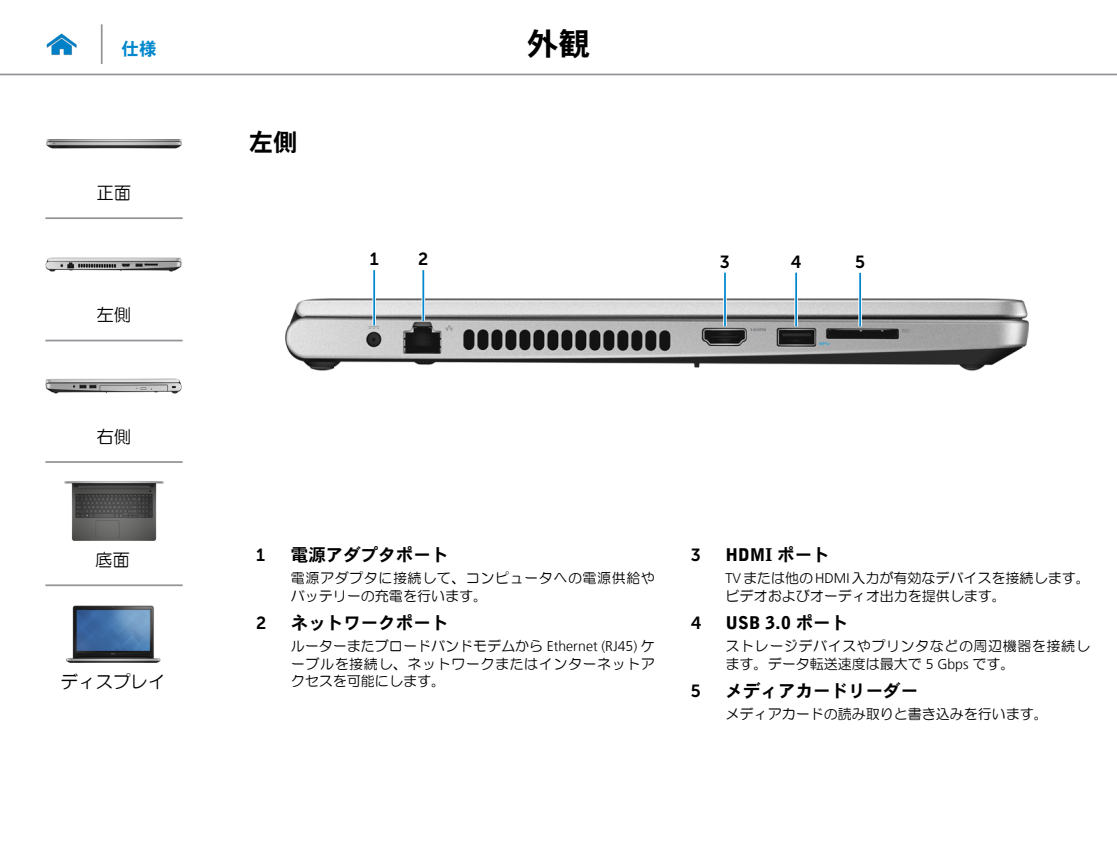
<style>
.page{position:relative;width:1117px;height:844px;background:#fff}
.page>*{position:absolute;margin:0;border:0;box-sizing:border-box;transform-origin:0 0}
.t1{font:31.5px "DFHS Gothic W7 WIN RKSJ H";color:#000}
.Head2{font:24.5px "DFHS Gothic W7 WIN RKSJ H";color:#000}
.Callout_Head{font:17.5px "DFHS Gothic W7 WIN RKSJ H";color:#000}
.Callout_Head-2{font:900 17.5px "Bell Gothic BT";color:#000}
.t2{font:17.5px "HG Maru Gothic MPRO";color:#000}
.Callout-L{font:17.5px "Museo Sans For Dell 700";color:#000}
.t3{font:17.5px "DFHS Gothic W7 WIN RKSJ H";color:#0087cc}
.Callout_description{font:14px/17.5px "HG Maru Gothic MPRO";color:#000;text-align:justify}
.Callout_description-2{font:14px/17.5px "HG Maru Gothic MPRO";letter-spacing:.04em;color:#000}
.s1{font-family:"Frutiger 45";font-weight:300}
.s2{font-family:"DFHS Gothic W7 WIN RKSJ H";font-weight:400}
</style>
<div class="page">
<hr style="left:0;top:74px;width:1116px;height:1px;background:#939598">
<img style="left:46px;top:33px;width:31px;height:23px">
<img style="left:285px;top:298px;width:744px;height:73px">
<svg style="left:372px;top:270px;width:4px;height:55px"></svg>
<hr style="left:373px;top:270px;width:2px;height:55px;background:#0087cc">
<svg style="left:421px;top:270px;width:4px;height:51px"></svg>
<hr style="left:422px;top:270px;width:2px;height:51px;background:#0087cc">
<hr style="left:723px;top:272px;width:3px;height:54px;background:#fff">
<hr style="left:724px;top:272px;width:1px;height:54px;background:#0087cc">
<hr style="left:794px;top:272px;width:3px;height:54px;background:#fff">
<hr style="left:795px;top:272px;width:1px;height:54px;background:#0087cc">
<hr style="left:858px;top:273px;width:3px;height:53px;background:#fff">
<hr style="left:859px;top:273px;width:1px;height:53px;background:#0087cc">
<hr style="left:101px;top:24px;width:2px;height:40px;background:#939598">
<img style="left:46px;top:139px;width:136px;height:10px">
<img style="left:45px;top:257px;width:137px;height:15px">
<img style="left:45px;top:378px;width:137px;height:16px">
<img style="left:64px;top:481px;width:100px;height:59px">
<img style="left:66px;top:605px;width:95px;height:57px">
<hr style="left:45px;top:217px;width:138px;height:2px;background:#939598">
<hr style="left:45px;top:339px;width:138px;height:2px;background:#939598">
<hr style="left:45px;top:461px;width:138px;height:2px;background:#939598">
<hr style="left:45px;top:584px;width:138px;height:2px;background:#939598">
<p class="t3" style="left:122px;top:40px;width:36px">仕様</p>
<h1 class="t1" style="left:527px;top:28px;width:64px">外観</h1>
<p class="t2" style="left:96px;top:183px;width:36px">正面</p>
<p class="t2" style="left:96px;top:306px;width:36px">左側</p>
<p class="t2" style="left:96px;top:428px;width:36px">右側</p>
<p class="t2" style="left:95px;top:550px;width:37px">底面</p>
<p class="t2" style="left:60px;top:673px;width:106px">ディスプレイ</p>
<p class="Head2" style="left:249px;top:129px;width:50px">左側</p>
<p class="Callout-L" style="left:369px;top:249px;width:10px">1</p>
<p class="Callout-L" style="left:418px;top:249px;width:12px">2</p>
<p class="Callout-L" style="left:719px;top:252px;width:12px">3</p>
<p class="Callout-L" style="left:790px;top:252px;width:12px">4</p>
<p class="Callout-L" style="left:854px;top:252px;width:11px">5</p>
<p class="Callout-L" style="left:256px;top:544px;width:10px">1</p>
<p class="Callout_Head" style="left:291px;top:545px;width:159px">電源アダプタポート</p>
<p class="Callout_description-2" style="left:291px;top:569px;width:365px">電源アダプタに接続して、コンピュータへの電源供給やバッテリーの充電を行います。</p>
<p class="Callout-L" style="left:256px;top:612px;width:12px">2</p>
<p class="Callout_Head" style="left:291px;top:613px;width:159px">ネットワークポート</p>
<p class="Callout_description" style="left:291px;top:637px;width:365px">ルーターまたブロードバンドモデムから <span class="s1">Ethernet (RJ45)</span> ケーブルを接続し、ネットワークまたはインターネットアクセスを可能にします。</p>
<p class="Callout-L" style="left:690px;top:544px;width:12px">3</p>
<p class="Callout_Head-2" style="left:725px;top:543px;width:106px">HDMI <span class="s2">ポート</span></p>
<p class="Callout_description" style="left:725px;top:569px;width:365px"><span class="s1">TV</span>または他の<span class="s1">HDMI</span>入力が有効なデバイスを接続します。ビデオおよびオーディオ出力を提供します。</p>
<p class="Callout-L" style="left:690px;top:612px;width:12px">4</p>
<p class="Callout_Head-2" style="left:725px;top:611px;width:124px">USB 3.0 <span class="s2">ポート</span></p>
<p class="Callout_description-2" style="left:725px;top:637px;width:365px">ストレージデバイスやプリンタなどの周辺機器を接続します。データ転送速度は最大で <span class="s1">5 Gbps</span> です。</p>
<p class="Callout-L" style="left:690px;top:680px;width:11px">5</p>
<p class="Callout_Head" style="left:725px;top:681px;width:194px">メディアカードリーダー</p>
<p class="Callout_description" style="left:725px;top:705px;width:323px">メディアカードの読み取りと書き込みを行います。</p>
</div>
